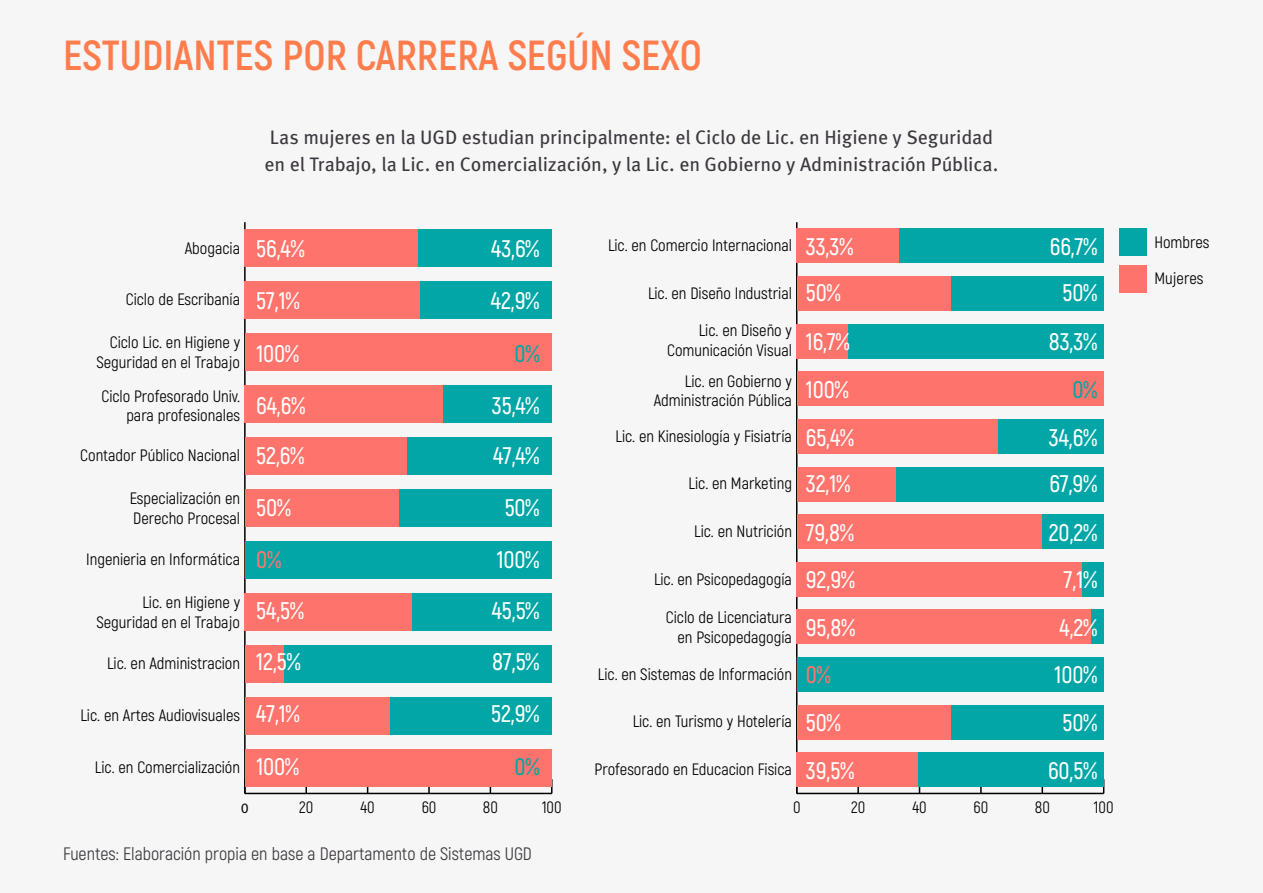
<style>
.page{position:relative;width:1263px;height:893px;background:#f6f6f6}
.page>*{position:absolute;margin:0;border:0;box-sizing:border-box;transform-origin:0 0}
.t1{font:700 42px "Akrobat";color:#ff7c4d}
.t2{font:600 24px "Akrobat";color:#fff}
.t3{font:600 24px "Akrobat";color:#03a6a6}
.t4{font:600 24px "Akrobat";color:#fe736c}
.t5{font:19.5px/27px "Meta Pro";letter-spacing:-.01em;color:#3d383f}
.t6{font:18px "Akrobat";color:#3d383f}
.t7{font:16.5px/19.5px "Akrobat";color:#000;text-align:right}
.t8{font:14.4px "Myriad Pro";color:#000}
.s1{font-weight:600;font-size:24px;color:#fff}
</style>
<div class="page">
<hr style="left:797px;top:793px;width:307px;height:1px;background:#000">
<svg style="left:857px;top:787px;width:2px;height:6px"></svg>
<svg style="left:980px;top:787px;width:2px;height:6px"></svg>
<svg style="left:1041px;top:787px;width:2px;height:6px"></svg>
<hr style="left:796px;top:222px;width:1px;height:571px;background:#000">
<div style="left:1119px;top:229px;width:27px;height:27px;background:#03a6a6"></div>
<div style="left:899px;top:229px;width:205px;height:34px;background:#03a6a6"></div>
<div style="left:950px;top:276px;width:154px;height:35px;background:#03a6a6"></div>
<div style="left:848px;top:324px;width:256px;height:34px;background:#03a6a6"></div>
<div style="left:997px;top:419px;width:107px;height:35px;background:#03a6a6"></div>
<div style="left:895px;top:467px;width:209px;height:34px;background:#03a6a6"></div>
<div style="left:1042px;top:514px;width:62px;height:35px;background:#03a6a6"></div>
<div style="left:1082px;top:562px;width:22px;height:34px;background:#03a6a6"></div>
<div style="left:1091px;top:610px;width:13px;height:34px;background:#03a6a6"></div>
<div style="left:797px;top:657px;width:307px;height:35px;background:#03a6a6"></div>
<div style="left:950px;top:705px;width:154px;height:34px;background:#03a6a6"></div>
<div style="left:918px;top:752px;width:186px;height:35px;background:#03a6a6"></div>
<div style="left:1119px;top:265px;width:27px;height:27px;background:#fe736c"></div>
<div style="left:797px;top:229px;width:102px;height:34px;background:#fe736c"></div>
<div style="left:797px;top:276px;width:153px;height:35px;background:#fe736c"></div>
<div style="left:797px;top:324px;width:51px;height:34px;background:#fe736c"></div>
<div style="left:797px;top:372px;width:307px;height:34px;background:#fe736c"></div>
<div style="left:797px;top:419px;width:200px;height:35px;background:#fe736c"></div>
<div style="left:797px;top:467px;width:98px;height:34px;background:#fe736c"></div>
<div style="left:797px;top:514px;width:245px;height:35px;background:#fe736c"></div>
<div style="left:797px;top:562px;width:285px;height:34px;background:#fe736c"></div>
<div style="left:797px;top:610px;width:294px;height:34px;background:#fe736c"></div>
<div style="left:797px;top:705px;width:153px;height:34px;background:#fe736c"></div>
<div style="left:797px;top:752px;width:121px;height:35px;background:#fe736c"></div>
<hr style="left:245px;top:793px;width:307px;height:1px;background:#000">
<svg style="left:305px;top:786px;width:2px;height:7px"></svg>
<svg style="left:428px;top:786px;width:2px;height:7px"></svg>
<hr style="left:244px;top:222px;width:2px;height:571px;background:#000">
<div style="left:418px;top:229px;width:134px;height:38px;background:#03a6a6"></div>
<div style="left:420px;top:281px;width:132px;height:38px;background:#03a6a6"></div>
<div style="left:443px;top:385px;width:109px;height:38px;background:#03a6a6"></div>
<div style="left:406px;top:437px;width:146px;height:38px;background:#03a6a6"></div>
<div style="left:398px;top:489px;width:154px;height:37px;background:#03a6a6"></div>
<div style="left:245px;top:541px;width:307px;height:37px;background:#03a6a6"></div>
<div style="left:412px;top:593px;width:140px;height:37px;background:#03a6a6"></div>
<div style="left:283px;top:645px;width:269px;height:37px;background:#03a6a6"></div>
<div style="left:389px;top:697px;width:163px;height:37px;background:#03a6a6"></div>
<div style="left:245px;top:229px;width:173px;height:38px;background:#fe736c"></div>
<div style="left:245px;top:281px;width:175px;height:38px;background:#fe736c"></div>
<div style="left:245px;top:333px;width:307px;height:38px;background:#fe736c"></div>
<div style="left:245px;top:385px;width:198px;height:38px;background:#fe736c"></div>
<div style="left:245px;top:437px;width:161px;height:38px;background:#fe736c"></div>
<div style="left:245px;top:489px;width:153px;height:37px;background:#fe736c"></div>
<div style="left:245px;top:593px;width:167px;height:37px;background:#fe736c"></div>
<div style="left:245px;top:645px;width:38px;height:37px;background:#fe736c"></div>
<div style="left:245px;top:697px;width:144px;height:37px;background:#fe736c"></div>
<div style="left:245px;top:749px;width:307px;height:37px;background:#fe736c"></div>
<h1 class="t1" style="left:63px;top:29px;width:640px">ESTUDIANTES POR CARRERA SEGÚN SEXO</h1>
<p class="t5" style="left:265px;top:122px;width:735px">Las mujeres en la UGD estudian principalmente: el Ciclo de Lic. en Higiene y Seguridad en el Trabajo, la Lic. en Comercialización, y la Lic. en Gobierno y Administración Pública.</p>
<p class="t7" style="left:185px;top:238px;width:121px">Abogacia <span class="s1">56,4%</span></p>
<h2 class="t2" style="left:491px;top:234px;width:50px">43,6%</h2>
<h2 class="t2" style="left:256px;top:286px;width:45px">57,1%</h2>
<h2 class="t2" style="left:491px;top:286px;width:50px">42,9%</h2>
<p class="t7" style="left:126px;top:290px;width:116px">Ciclo de Escribanía</p>
<p class="t7" style="left:96px;top:333px;width:145px">Ciclo Lic. en Higiene y<br>Seguridad en el Trabajo</p>
<p class="t7" style="left:101px;top:386px;width:140px">Ciclo Profesorado Univ. para profesionales</p>
<p class="t7" style="left:80px;top:446px;width:161px">Contador Público Nacional</p>
<p class="t7" style="left:130px;top:489px;width:112px;text-align:left">Especialización en<br>Derecho Procesal</p>
<p class="t7" style="left:86px;top:550px;width:155px">Ingenieria en Informática</p>
<p class="t7" style="left:96px;top:593px;width:145px">Lic. en Higiene y<br>Seguridad en el Trabajo</p>
<p class="t7" style="left:107px;top:653px;width:134px">Lic. en Administracion</p>
<p class="t7" style="left:81px;top:705px;width:161px">Lic. en Artes Audiovisuales</p>
<p class="t7" style="left:95px;top:757px;width:147px">Lic. en Comercialización</p>
<h2 class="t2" style="left:256px;top:339px;width:44px">100%</h2>
<h2 class="t3" style="left:515px;top:339px;width:26px">0%</h2>
<h2 class="t2" style="left:256px;top:391px;width:50px">64,6%</h2>
<h2 class="t2" style="left:492px;top:391px;width:49px">35,4%</h2>
<h2 class="t2" style="left:256px;top:441px;width:50px">52,6%</h2>
<h2 class="t2" style="left:493px;top:441px;width:48px">47,4%</h2>
<h2 class="t2" style="left:256px;top:493px;width:36px">50%</h2>
<h2 class="t2" style="left:505px;top:493px;width:36px">50%</h2>
<h2 class="t4" style="left:256px;top:545px;width:26px">0%</h2>
<h2 class="t2" style="left:497px;top:545px;width:44px">100%</h2>
<h2 class="t2" style="left:256px;top:596px;width:49px">54,5%</h2>
<h2 class="t2" style="left:492px;top:596px;width:49px">45,5%</h2>
<h2 class="t2" style="left:256px;top:647px;width:46px">12,5%</h2>
<h2 class="t2" style="left:492px;top:647px;width:49px">87,5%</h2>
<h2 class="t2" style="left:256px;top:699px;width:45px">47,1%</h2>
<h2 class="t2" style="left:491px;top:699px;width:50px">52,9%</h2>
<h2 class="t2" style="left:256px;top:751px;width:44px">100%</h2>
<h2 class="t3" style="left:515px;top:751px;width:26px">0%</h2>
<p class="t8" style="left:241px;top:799px;width:9px">0</p>
<p class="t7" style="left:299px;top:798px;width:16px">20</p>
<p class="t7" style="left:361px;top:798px;width:16px">40</p>
<p class="t7" style="left:422px;top:798px;width:16px">60</p>
<p class="t7" style="left:483px;top:798px;width:16px">80</p>
<p class="t7" style="left:542px;top:798px;width:21px">100</p>
<p class="t6" style="left:63px;top:843px;width:470px">Fuentes: Elaboración propia en base a Departamento de Sistemas UGD</p>
<p class="t7" style="left:608px;top:236px;width:185px">Lic. en Comercio Internacional</p>
<p class="t7" style="left:648px;top:283px;width:145px">Lic. en Diseño Industrial</p>
<p class="t7" style="left:667px;top:321px;width:126px">Lic. en Diseño y<br>Comunicación Visual</p>
<p class="t7" style="left:654px;top:371px;width:140px">Lic. en Gobierno y<br>Administración Pública</p>
<p class="t7" style="left:615px;top:426px;width:178px">Lic. en Kinesiología y Fisiatría</p>
<p class="t7" style="left:689px;top:474px;width:105px">Lic. en Marketing</p>
<p class="t7" style="left:694px;top:521px;width:99px">Lic. en Nutrición</p>
<p class="t7" style="left:654px;top:569px;width:139px">Lic. en Psicopedagogía</p>
<p class="t7" style="left:666px;top:608px;width:128px">Ciclo de Licenciatura en Psicopedagogía</p>
<p class="t7" style="left:598px;top:664px;width:195px">Lic. en Sistemas de Información</p>
<p class="t7" style="left:633px;top:712px;width:161px">Lic. en Turismo y Hotelería</p>
<p class="t7" style="left:594px;top:759px;width:199px">Profesorado en Educacion Fisica</p>
<h2 class="t2" style="left:806px;top:232px;width:49px">33,3%</h2>
<h2 class="t2" style="left:1050px;top:232px;width:49px">66,7%</h2>
<h2 class="t2" style="left:806px;top:278px;width:36px">50%</h2>
<h2 class="t2" style="left:1062px;top:278px;width:36px">50%</h2>
<h2 class="t2" style="left:806px;top:327px;width:45px">16,7%</h2>
<h2 class="t2" style="left:1049px;top:327px;width:50px">83,3%</h2>
<h2 class="t2" style="left:806px;top:375px;width:44px">100%</h2>
<h2 class="t3" style="left:1072px;top:375px;width:26px">0%</h2>
<h2 class="t2" style="left:806px;top:423px;width:50px">65,4%</h2>
<h2 class="t2" style="left:1049px;top:423px;width:50px">34,6%</h2>
<h2 class="t2" style="left:806px;top:469px;width:46px">32,1%</h2>
<h2 class="t2" style="left:1049px;top:469px;width:49px">67,9%</h2>
<h2 class="t2" style="left:806px;top:518px;width:50px">79,8%</h2>
<h2 class="t2" style="left:1049px;top:518px;width:50px">20,2%</h2>
<h2 class="t2" style="left:806px;top:564px;width:51px">92,9%</h2>
<h2 class="t2" style="left:1064px;top:564px;width:35px">7,1%</h2>
<h2 class="t2" style="left:806px;top:613px;width:51px">95,8%</h2>
<h2 class="t2" style="left:1059px;top:613px;width:39px">4,2%</h2>
<h2 class="t4" style="left:806px;top:660px;width:26px">0%</h2>
<h2 class="t2" style="left:1054px;top:660px;width:44px">100%</h2>
<h2 class="t2" style="left:806px;top:708px;width:36px">50%</h2>
<h2 class="t2" style="left:1062px;top:708px;width:36px">50%</h2>
<h2 class="t2" style="left:806px;top:756px;width:50px">39,5%</h2>
<h2 class="t2" style="left:1048px;top:756px;width:51px">60,5%</h2>
<p class="t7" style="left:793px;top:798px;width:9px">0</p>
<p class="t7" style="left:851px;top:798px;width:16px">20</p>
<p class="t7" style="left:912px;top:798px;width:16px">40</p>
<p class="t7" style="left:974px;top:798px;width:16px">60</p>
<p class="t7" style="left:1035px;top:798px;width:16px">80</p>
<p class="t7" style="left:1094px;top:798px;width:21px">100</p>
<p class="t7" style="left:1154px;top:224px;width:57px;line-height:36.2px;text-align:left">Hombres<br>Mujeres</p>
</div>
